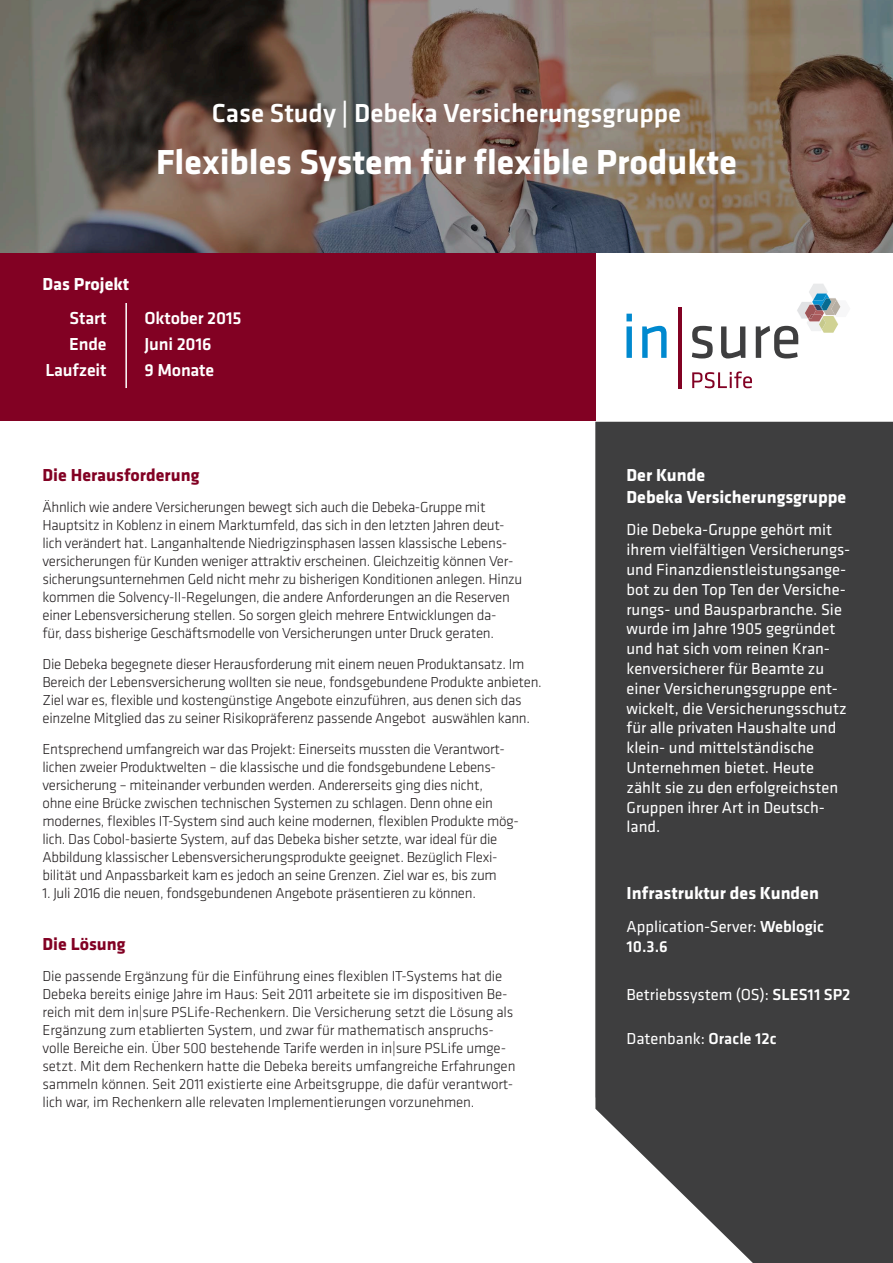
<style>
.page{position:relative;width:893px;height:1263px;background:#fff}
.page>*{position:absolute;margin:0;border:0;box-sizing:border-box;transform-origin:0 0}
.Überschrift{font:700 36px "Klavika";color:#fff}
.t1{font:500 27px "Klavika";color:#fff}
.Kapitelüberschrift{font:700 18px/21.6px "Klavika";color:#fff}
.Projektübersichtsdaten{font:500 18px "Klavika";letter-spacing:-.01em;color:#fff}
.Kapitelüberschrift-2{font:700 18px "Klavika";color:#820123}
.Fließtext_Kunde{font:16.5px/19.8px "Klavika";color:#fff}
.Infrastruktur_Fließtext{font:16.5px/19.8px "Klavika";color:#fff}
.Fließtext{font:300 15px/18px "Klavika";letter-spacing:-.02em;color:#231f20}
.s1{font-weight:500}
</style>
<div class="page">
<div style="left:595px;top:422px;width:298px;height:841px;background:#3e3e3f"></div>
<div style="left:0;top:239px;width:595px;height:182px;background:#820123"></div>
<svg style="left:0;top:0;width:893px;height:253px;background:#706158"></svg>
<hr style="left:125px;top:303px;width:2px;height:85px;background:#fff">
<svg style="left:626px;top:314px;width:41px;height:44px"></svg>
<svg style="left:692px;top:284px;width:149px;height:74px"></svg>
<svg style="left:692px;top:371px;width:60px;height:17px"></svg>
<hr style="left:678px;top:307px;width:3px;height:81px;background:#820123">
<p class="t1" style="left:212px;top:98px;width:471px">Case Study | Debeka Versicherungsgruppe</p>
<p class="Überschrift" style="left:156px;top:143px;width:582px">Flexibles System für flexible Produkte</p>
<p class="Kapitelüberschrift" style="left:43px;top:273px;width:88px">Das Projekt</p>
<p class="Projektübersichtsdaten" style="left:70px;top:308px;width:38px">Start</p>
<p class="Projektübersichtsdaten" style="left:145px;top:308px;width:99px">Oktober 2015</p>
<p class="Projektübersichtsdaten" style="left:69px;top:334px;width:39px">Ende</p>
<p class="Projektübersichtsdaten" style="left:145px;top:334px;width:68px">Juni 2016</p>
<p class="Projektübersichtsdaten" style="left:45px;top:360px;width:63px">Laufzeit</p>
<p class="Projektübersichtsdaten" style="left:145px;top:360px;width:71px">9 Monate</p>
<p class="Kapitelüberschrift-2" style="left:43px;top:465px;width:158px">Die Herausforderung</p>
<p class="Fließtext" style="left:43px;top:498px;width:481px">Ähnlich wie andere Versicherungen bewegt sich auch die Debeka-Gruppe mit Hauptsitz in Koblenz in einem Marktumfeld, das sich in den letzten Jahren deut&shy;lich verändert hat. Langanhaltende Niedrigzinsphasen lassen klassische Lebens&shy;versicherungen für Kunden weniger attraktiv erscheinen. Gleichzeitig können Ver&shy;sicherungsunternehmen Geld nicht mehr zu bisherigen Konditionen anlegen. Hinzu kommen die Solvency-II-Regelungen, die andere Anforderungen an die Reserven einer Lebensversicherung stellen. So sorgen gleich mehrere Entwicklungen da-<br>für, dass bisherige Geschäftsmodelle von Versicherungen unter Druck geraten.</p>
<p class="Fließtext" style="left:43px;top:655px;width:501px">Die Debeka begegnete dieser Herausforderung mit einem neuen Produktansatz. Im Bereich der Lebensversicherung wollten sie neue, fondsgebundene Produkte anbieten.<br>Ziel war es, flexible und kostengünstige Angebote einzuführen, aus denen sich das einzelne Mitglied das zu seiner Risikopräferenz passende Angebot auswählen kann.</p>
<p class="Fließtext" style="left:43px;top:740px;width:478px">Entsprechend umfangreich war das Projekt: Einerseits mussten die Verantwort&shy;lichen zweier Produktwelten – die klassische und die fondsgebundene Lebens&shy;versicherung – miteinander verbunden werden. Andererseits ging dies nicht,<br>ohne eine Brücke zwischen technischen Systemen zu schlagen. Denn ohne ein modernes, flexibles IT-System sind auch keine modernen, flexiblen Produkte mög&shy;lich. Das Cobol-basierte System, auf das Debeka bisher setzte, war ideal für die Abbildung klassischer Lebensversicherungsprodukte geeignet. Bezüglich Flexi&shy;bilität und Anpassbarkeit kam es jedoch an seine Grenzen. Ziel war es, bis zum</p>
<p class="Fließtext" style="left:43px;top:884px;width:435px">1. Juli 2016 die neuen, fondsgebundenen Angebote präsentieren zu können.</p>
<p class="Kapitelüberschrift-2" style="left:43px;top:934px;width:84px">Die Lösung</p>
<p class="Fließtext" style="left:43px;top:967px;width:474px">Die passende Ergänzung für die Einführung eines flexiblen IT-Systems hat die Debeka bereits einige Jahre im Haus: Seit 2011 arbeitete sie im dispositiven Be&shy;reich mit dem in|sure PSLife-Rechenkern. Die Versicherung setzt die Lösung als Ergänzung zum etablierten System, und zwar für mathematisch anspruchs&shy;volle Bereiche ein. Über 500 bestehende Tarife werden in in|sure PSLife umge&shy;setzt. Mit dem Rechenkern hatte die Debeka bereits umfangreiche Erfahrungen sammeln können. Seit 2011 existierte eine Arbeitsgruppe, die dafür verantwort&shy;lich war, im Rechenkern alle relevaten Implementierungen vorzunehmen.</p>
<p class="Kapitelüberschrift" style="left:626px;top:465px;width:221px">Der Kunde<br>Debeka Versicherungsgruppe</p>
<p class="Fließtext_Kunde" style="left:626px;top:520px;width:225px">Die Debeka-Gruppe gehört mit ihrem vielfältigen Versicherungs&shy;und Finanzdienstleistungsange&shy;bot zu den Top Ten der Versiche&shy;rungs- und Bausparbranche. Sie wurde im Jahre 1905 gegründet und hat sich vom reinen Kran&shy;kenversicherer für Beamte zu einer Versicherungsgruppe ent&shy;wickelt, die Versicherungsschutz für alle privaten Haushalte und klein- und mittelständische<br>Unternehmen bietet. Heute zählt sie zu den erfolgreichsten<br>Gruppen ihrer Art in Deutsch&shy;land.</p>
<p class="Kapitelüberschrift" style="left:626px;top:883px;width:194px">Infrastruktur des Kunden</p>
<p class="Infrastruktur_Fließtext" style="left:626px;top:917px;width:199px">Application-Server: <span class="s1">Weblogic<br>10.3.6</span></p>
<p class="Infrastruktur_Fließtext" style="left:626px;top:985px;width:225px">Betriebssystem (OS): <span class="s1">SLES11 SP2</span></p>
<p class="Infrastruktur_Fließtext" style="left:626px;top:1029px;width:152px">Datenbank: <span class="s1">Oracle 12c</span></p>
</div>
